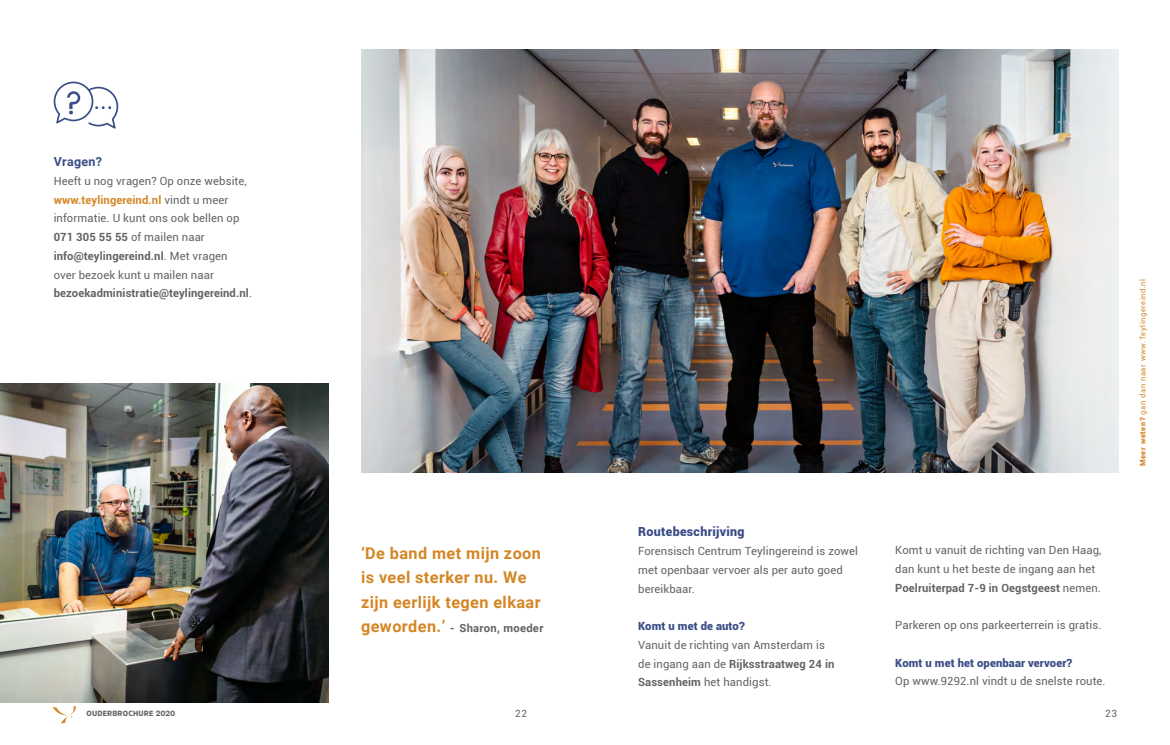
<style>
.page{position:relative;width:1170px;height:745px;background:#fff}
.page>*{position:absolute;margin:0;border:0;box-sizing:border-box;transform-origin:0 0}
.t1{font:700 16.25px/24.4px "Roboto";letter-spacing:.025em;color:#d48625}
.t2{font:900 12.5px "Roboto";letter-spacing:.025em;color:#3a4d85}
.t3{font:700 12.5px "Roboto";letter-spacing:.025em;color:#3a4d85}
.t4{font:11.25px/18.8px "Roboto";letter-spacing:.01em;color:#636363}
.t5{font:900 11.25px "Roboto";letter-spacing:.01em;color:#3a4d85}
.t6{font:700 11.25px "Roboto";letter-spacing:.025em;color:#636363}
.t7{font:10px "Roboto";color:#636363}
.t8{font:7.5px "Roboto";letter-spacing:.075em;color:#d48625}
.t9{font:900 7.5px "Amsi Pro";letter-spacing:.02em;color:#636363}
.s1{font-weight:700;color:#d48625}
.s2{font-weight:700}
.s3{font-weight:900}
.s4{font-size:16.25px;color:#d48625}
</style>
<div class="page">
<svg style="left:52px;top:706px;width:24px;height:16px"></svg>
<svg style="left:54px;top:81px;width:64px;height:48px"></svg>
<img style="left:0;top:383px;width:329px;height:319px">
<img style="left:361px;top:50px;width:757px;height:422px">
<p class="t3" style="left:54px;top:152px;width:50px">Vragen?</p>
<p class="t4" style="left:54px;top:171px;width:200px">Heeft u nog vragen? Op onze website, <span class="s1">www.teylingereind.nl</span> vindt u meer informatie. U kunt ons ook bellen op <span class="s2">071 305 55 55</span> of mailen naar <span class="s2">info@teylingereind.nl</span>. Met vragen over bezoek kunt u mailen naar <span class="s2">bezoekadministratie@teylingereind.nl</span>.</p>
<p class="t9" style="left:87px;top:708px;width:90px">OUDERBROCHURE 2020</p>
<p class="t8" style="left:1137px;top:466px;width:189px;rotate:-90deg"><span class="s3">Meer weten?</span> gan dan naar www.Teylingereind.nl</p>
<h1 class="t1" style="left:361px;top:540px;width:181px">‘De band met mijn zoon is veel sterker nu. We zijn eerlijk tegen elkaar</h1>
<p class="t6" style="left:361px;top:620px;width:184px"><span class="s4">geworden.’</span> - Sharon, moeder</p>
<p class="t2" style="left:638px;top:522px;width:108px">Routebeschrijving</p>
<p class="t4" style="left:638px;top:541px;width:221px">Forensisch Centrum Teylingereind is zowel met openbaar vervoer als per auto goed bereikbaar.</p>
<p class="t5" style="left:638px;top:617px;width:108px">Komt u met de auto?</p>
<p class="t4" style="left:638px;top:634px;width:198px">Vanuit de richting van Amsterdam is de ingang aan de <span class="s2">Rijksstraatweg 24 in<br>Sassenheim</span> het handigst.</p>
<p class="t4" style="left:895px;top:540px;width:208px">Komt u vanuit de richting van Den Haag, dan kunt u het beste de ingang aan het<br><span class="s2">Poelruiterpad 7-9 in Oegstgeest</span> nemen.</p>
<p class="t4" style="left:895px;top:615px;width:208px">Parkeren op ons parkeerterrein is gratis.</p>
<p class="t5" style="left:895px;top:654px;width:178px">Komt u met het openbaar vervoer?</p>
<p class="t4" style="left:895px;top:671px;width:212px">Op www.9292.nl vindt u de snelste route.</p>
<p class="t7" style="left:515px;top:705px;width:14px">22</p>
<p class="t7" style="left:1104px;top:705px;width:14px">23</p>
</div>
